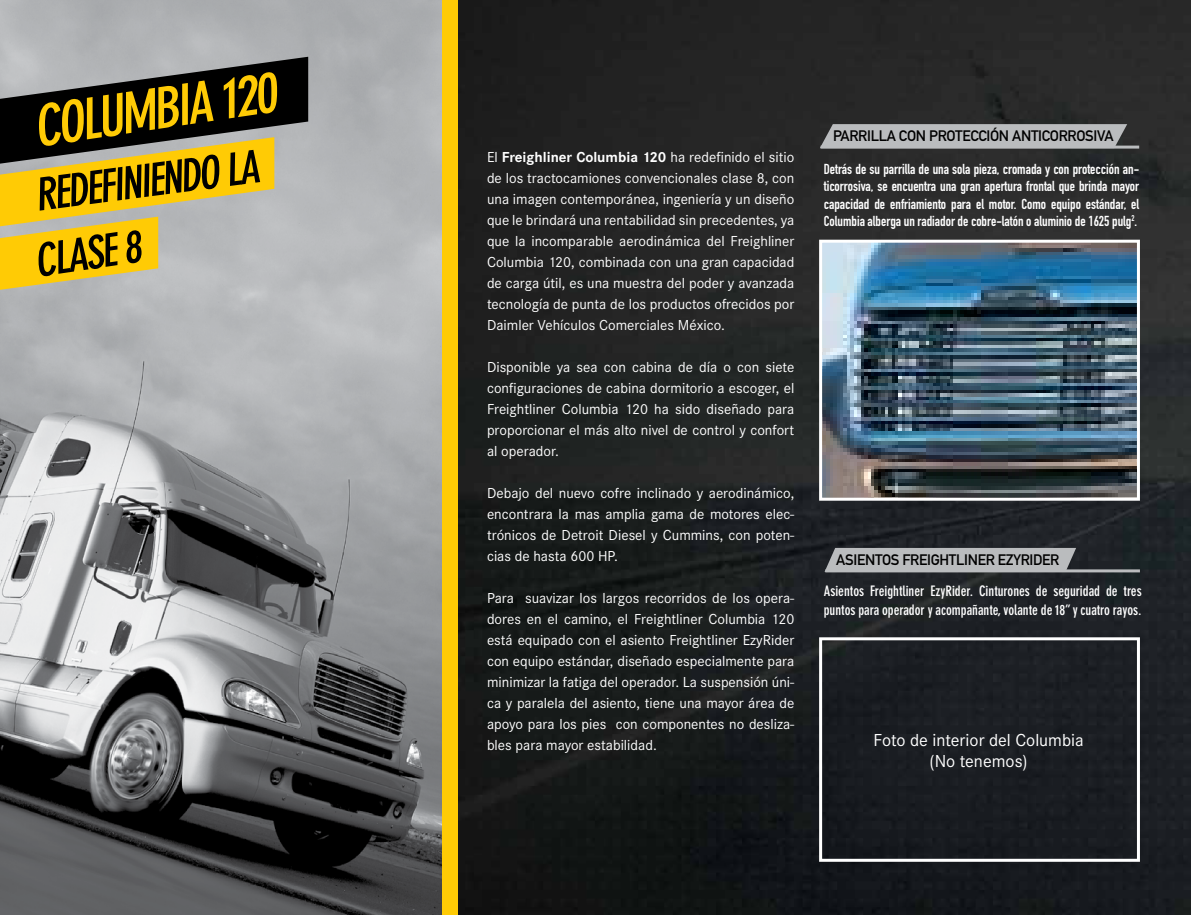
<style>
.page{position:relative;width:1191px;height:915px;background:#fff}
.page>*{position:absolute;margin:0;border:0;box-sizing:border-box;transform-origin:0 0}
.t1{font:italic 700 condensed 55.8px "DIN Neuzeit Grotesk Std";color:#ffcb05}
.t2{font:italic 700 condensed 44.55px "DIN Neuzeit Grotesk Std";color:#000}
.t3{font:18px/21.6px "Corporate S";color:#fff;text-align:center}
.t4{font:15px/21px "Corporate S";color:#fff;text-align:justify}
.t5{font:15px "DIN Mittelschrift Std";letter-spacing:-.02em;color:#000}
.t6{font:14.25px/17.1px "DIN Engschrift Std";color:#fff;text-align:justify}
.t7{font:700 condensed 14.25px/18.9px "DIN Neuzeit Grotesk Std";color:#fff}
.s1{font-weight:700}
</style>
<div class="page">
<img style="left:457px;top:0;width:734px;height:914px">
<img style="left:0;top:0;width:442px;height:914px">
<svg style="left:0;top:57px;width:308px;height:233px;background:#9a8b4e"></svg>
<svg style="left:824px;top:547px;width:252px;height:24px;background:#acaeb1"></svg>
<hr style="left:825px;top:569px;width:315px;height:3px;background:#babcbe">
<svg style="left:820px;top:124px;width:307px;height:21px;background:#b3b5b7"></svg>
<hr style="left:820px;top:145px;width:319px;height:3px;background:#babcbe">
<div style="left:442px;top:0;width:15px;height:914px;background:#ffcb05"></div>
<img style="left:823px;top:243px;width:313px;height:253px">
<div style="left:819px;top:239px;width:321px;height:261px;border:3px solid #fff"></div>
<div style="left:819px;top:637px;width:321px;height:224px;border:3px solid #fff"></div>
<h1 class="t1" style="left:30px;top:94px;width:246px;rotate:-8deg">COLUMBIA 120</h1>
<h2 class="t2" style="left:32px;top:169px;width:227px;rotate:-7deg">REDEFINIENDO LA</h2>
<h2 class="t2" style="left:31px;top:235px;width:109px;rotate:-8deg">CLASE 8</h2>
<p class="t4" style="left:487px;top:146px;width:309px">El <span class="s1">Freighliner Columbia 120</span> ha redefinido el sitio de los tractocamiones convencionales clase 8, con una imagen contemporánea, ingeniería y un diseño que le brindará una rentabilidad sin precedentes, ya que la incomparable aerodinámica del Freighliner Columbia 120, combinada con una gran capacidad de carga útil, es una muestra del poder y avanzada tecnología de punta de los productos ofrecidos por Daimler Vehículos Comerciales México.</p>
<p class="t4" style="left:487px;top:356px;width:309px">Disponible ya sea con cabina de día o con siete configuraciones de cabina dormitorio a escoger, el Freightliner Columbia 120 ha sido diseñado para proporcionar el más alto nivel de control y confort al operador.</p>
<p class="t4" style="left:487px;top:482px;width:309px">Debajo del nuevo cofre inclinado y aerodinámico, encontrara la mas amplia gama de motores elec&shy;trónicos de Detroit Diesel y Cummins, con poten&shy;cias de hasta 600 HP.</p>
<p class="t4" style="left:487px;top:587px;width:309px">Para suavizar los largos recorridos de los opera&shy;dores en el camino, el Freightliner Columbia 120 está equipado con el asiento Freightliner EzyRider con equipo estándar, diseñado especialmente para minimizar la fatiga del operador. La suspensión úni&shy;ca y paralela del asiento, tiene una mayor área de apoyo para los pies con componentes no desliza&shy;bles para mayor estabilidad.</p>
<p class="t5" style="left:833px;top:127px;width:282px">PARRILLA CON PROTECCIÓN ANTICORROSIVA</p>
<p class="t6" style="left:824px;top:161px;width:317px">Detrás de su parrilla de una sola pieza, cromada y con protección an&shy;ticorrosiva, se encuentra una gran apertura frontal que brinda mayor capacidad de enfriamiento para el motor. Como equipo estándar, el Columbia alberga un radiador de cobre-latón o aluminio de 1625 pulg<sup>2</sup>.</p>
<p class="t5" style="left:836px;top:551px;width:225px">ASIENTOS FREIGHTLINER EZYRIDER</p>
<p class="t7" style="left:824px;top:581px;width:319px">Asientos Freightliner EzyRider. Cinturones de seguridad de tres puntos para operador y acompañante, volante de 18” y cuatro rayos.</p>
<p class="t3" style="left:873px;top:728px;width:212px">Foto de interior del Columbia (No tenemos)</p>
</div>
